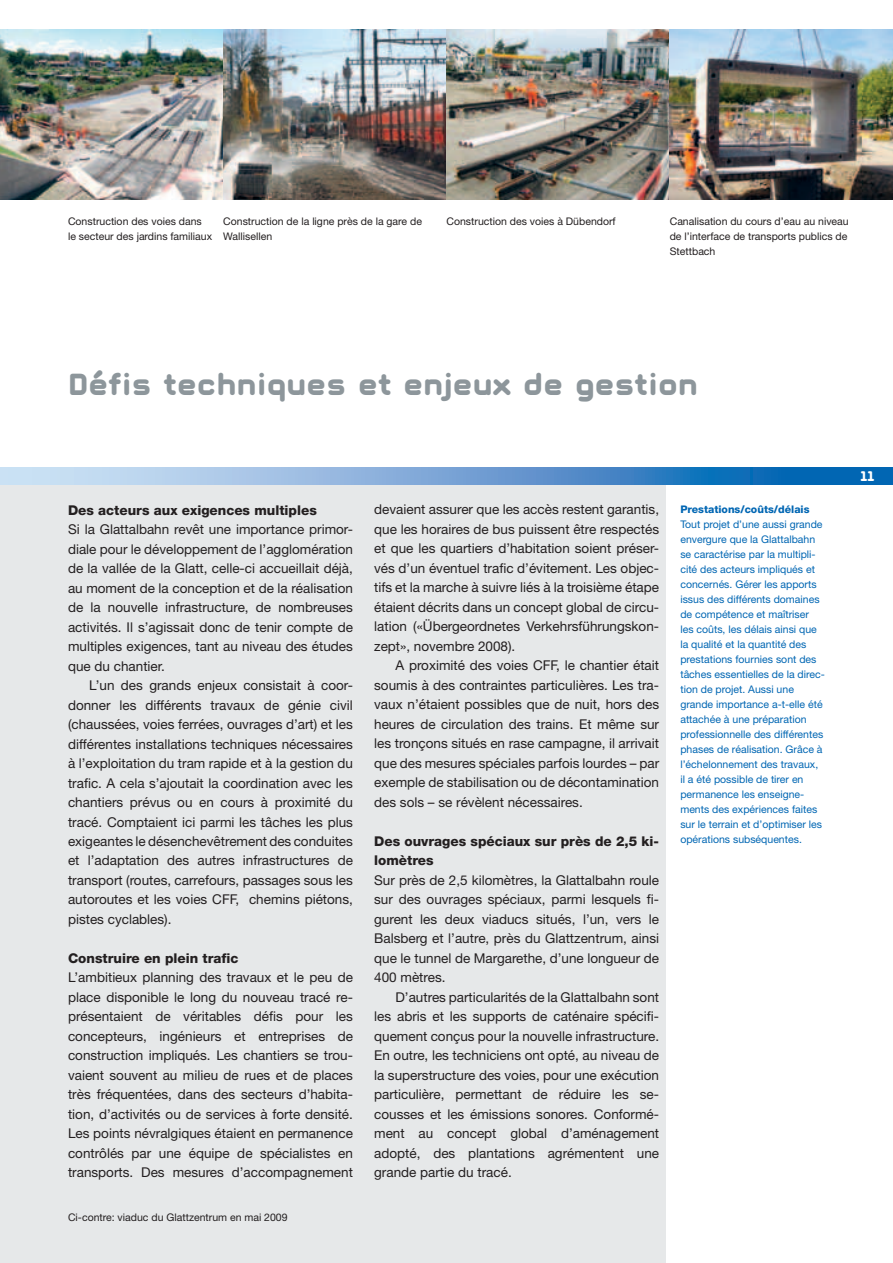
<style>
.page{position:relative;width:893px;height:1263px;background:#fff}
.page>*{position:absolute;margin:0;border:0;box-sizing:border-box;transform-origin:0 0}
.t1{font:900 36px "VBG";color:#8d969b}
.t2{font:900 16.5px "VBG";color:#fff}
.t3{font:13.5px/19.5px "Helvetica Neue LT";color:#231f20;text-align:justify}
.t4{font:800 13.5px/19.5px "Helvetica Neue LT";color:#231f20}
.t5{font:10.5px/15px "Helvetica Neue LT";color:#0166b3}
.t6{font:10.5px/15px "Helvetica Neue LT";color:#231f20}
.t7{font:800 10.5px "Helvetica Neue LT";color:#0166b3}
</style>
<div class="page">
<div style="left:0;top:478px;width:665px;height:785px;background:#e6e8e9"></div>
<svg style="left:0;top:468px;width:893px;height:16px;background:#6ca2d3"></svg>
<img style="left:0;top:30px;width:893px;height:170px">
<p class="t6" style="left:68px;top:214px;width:146px">Construction des voies dans le secteur des jardins familiaux</p>
<p class="t6" style="left:223px;top:214px;width:200px">Construction de la ligne près de la gare de<br>Wallisellen</p>
<p class="t6" style="left:446px;top:214px;width:171px">Construction des voies à Dübendorf</p>
<p class="t6" style="left:670px;top:214px;width:180px;text-align:justify">Canalisation du cours d’eau au niveau de l’interface de transports publics de Stettbach</p>
<h1 class="t1" style="left:68px;top:365px;width:631px">Défis techniques et enjeux de gestion</h1>
<p class="t4" style="left:68px;top:500px;width:250px">Des acteurs aux exigences multiples</p>
<p class="t3" style="left:68px;top:519px;width:286px">Si la Glattalbahn revêt une importance primor&shy;diale pour le développement de l’agglomération de la vallée de la Glatt, celle-ci accueillait déjà, au moment de la conception et de la réalisation de la nouvelle infrastructure, de nombreuses activités. Il s’agissait donc de tenir compte de multiples exigences, tant au niveau des études que du chantier.</p>
<p class="t3" style="left:68px;top:675px;width:286px;text-indent:21px">L’un des grands enjeux consistait à coor&shy;donner les différents travaux de génie civil (chaussées, voies ferrées, ouvrages d’art) et les différentes installations techniques nécessaires à l’exploitation du tram rapide et à la gestion du trafic. A cela s’ajoutait la coordination avec les chantiers prévus ou en cours à proximité du tracé. Comptaient ici parmi les tâches les plus exigeantes le désenchevêtrement des conduites et l’adaptation des autres infrastructures de transport (routes, carrefours, passages sous les autoroutes et les voies CFF, chemins piétons, pistes cyclables).</p>
<p class="t4" style="left:68px;top:948px;width:172px">Construire en plein trafic</p>
<p class="t3" style="left:68px;top:968px;width:286px">L’ambitieux planning des travaux et le peu de place disponible le long du nouveau tracé re&shy;présentaient de véritables défis pour les concepteurs, ingénieurs et entreprises de construction impliqués. Les chantiers se trou&shy;vaient souvent au milieu de rues et de places très fréquentées, dans des secteurs d’habita&shy;tion, d’activités ou de services à forte densité.<br>Les points névralgiques étaient en permanence contrôlés par une équipe de spécialistes en transports. Des mesures d’accompagnement</p>
<p class="t6" style="left:68px;top:1209px;width:221px">Ci-contre: viaduc du Glattzentrum en mai 2009</p>
<p class="t3" style="left:374px;top:500px;width:286px">devaient assurer que les accès restent garantis, que les horaires de bus puissent être respectés et que les quartiers d’habitation soient préser&shy;vés d’un éventuel trafic d’évitement. Les objec&shy;tifs et la marche à suivre liés à la troisième étape étaient décrits dans un concept global de circu&shy;lation («Übergeordnetes Verkehrsführungskon&shy;zept», novembre 2008).</p>
<p class="t3" style="left:374px;top:656px;width:286px;text-indent:21px">A proximité des voies CFF, le chantier était soumis à des contraintes particulières. Les tra&shy;vaux n’étaient possibles que de nuit, hors des heures de circulation des trains. Et même sur les tronçons situés en rase campagne, il arrivait que des mesures spéciales parfois lourdes – par exemple de stabilisation ou de décontamination des sols – se révèlent nécessaires.</p>
<p class="t4" style="left:374px;top:831px;width:286px">Des ouvrages spéciaux sur près de 2,5 ki&shy;lomètres</p>
<p class="t3" style="left:374px;top:870px;width:286px">Sur près de 2,5 kilomètres, la Glattalbahn roule sur des ouvrages spéciaux, parmi lesquels fi&shy;gurent les deux viaducs situés, l’un, vers le Balsberg et l’autre, près du Glattzentrum, ainsi que le tunnel de Margarethe, d’une longueur de 400 mètres.</p>
<p class="t3" style="left:374px;top:987px;width:286px;text-indent:21px">D’autres particularités de la Glattalbahn sont les abris et les supports de caténaire spécifi&shy;quement conçus pour la nouvelle infrastructure.<br>En outre, les techniciens ont opté, au niveau de la superstructure des voies, pour une exécution particulière, permettant de réduire les se&shy;cousses et les émissions sonores. Conformé&shy;ment au concept global d’aménagement adopté, des plantations agrémentent une grande partie du tracé.</p>
<p class="t7" style="left:680px;top:503px;width:131px">Prestations/coûts/délais</p>
<p class="t5" style="left:680px;top:517px;width:146px">Tout projet d’une aussi grande envergure que la Glattalbahn se caractérise par la multipli&shy;cité des acteurs impliqués et concernés. Gérer les apports issus des différents domaines de compétence et maîtriser les coûts, les délais ainsi que la qualité et la quantité des prestations fournies sont des tâches essentielles de la direc&shy;tion de projet. Aussi une grande importance a-t-elle été attachée à une préparation professionnelle des différentes phases de réalisation. Grâce à l’échelonnement des travaux, il a été possible de tirer en permanence les enseigne&shy;ments des expériences faites sur le terrain et d’optimiser les opérations subséquentes.</p>
<p class="t2" style="left:860px;top:467px;width:16px">11</p>
</div>
